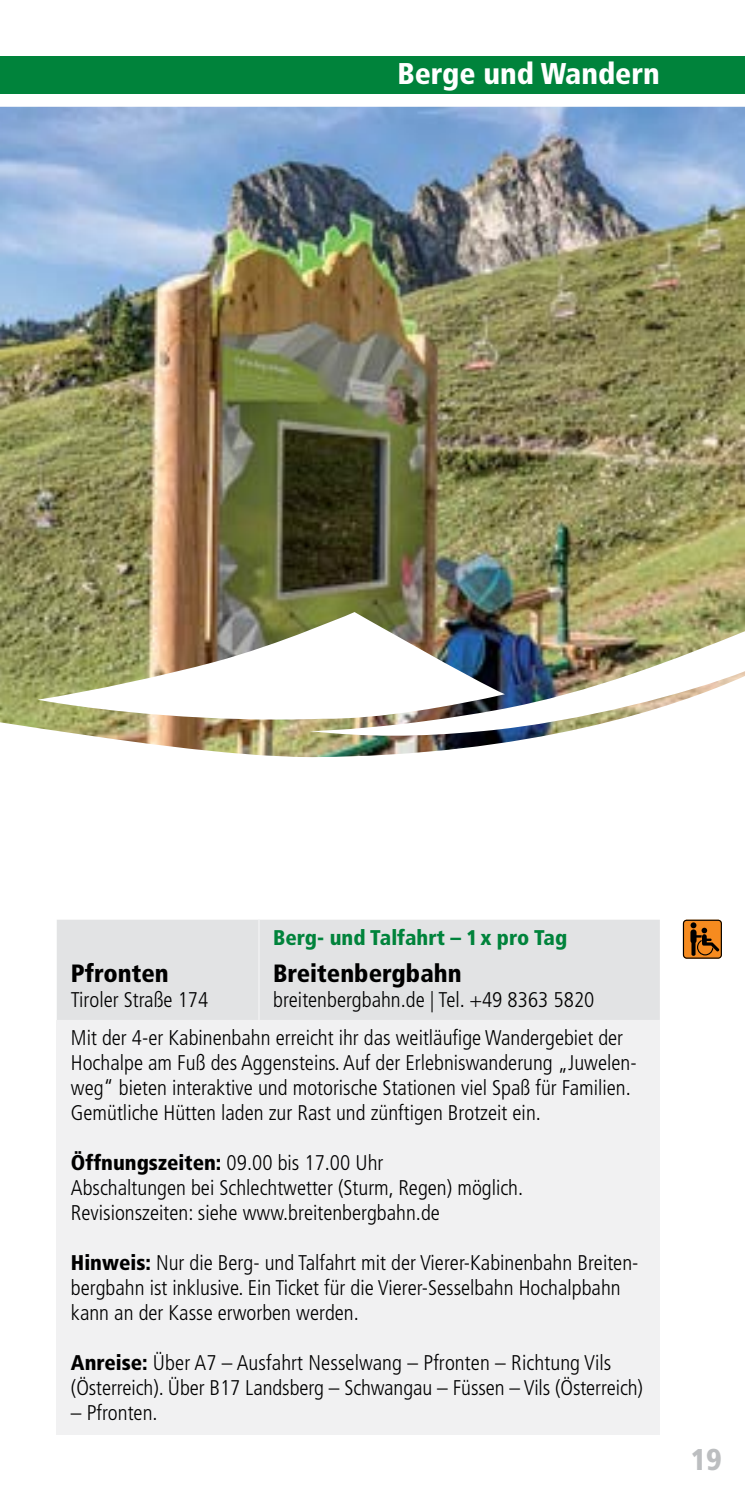
<style>
.page{position:relative;width:745px;height:1489px;background:#fff}
.page>*{position:absolute;margin:0;border:0;box-sizing:border-box;transform-origin:0 0}
.t1{font:900 condensed 30px "Frutiger";color:#fff}
.t2{font:900 condensed 30px "Frutiger";color:#bcbec0}
.t3{font:900 condensed 25px "Frutiger";color:#000}
.t4{font:300 condensed 21.25px/25px "Frutiger";color:#000}
.t5{font:900 condensed 21.25px "Frutiger";color:#00833b}
.s1{font-weight:900}
</style>
<div class="page">
<div style="left:0;top:57px;width:744px;height:37px;background:#00833b"></div>
<div style="left:57px;top:919px;width:602px;height:100px;background:#e2e3e4"></div>
<div style="left:57px;top:1019px;width:602px;height:414px;background:#f1f1f2"></div>
<hr style="left:258px;top:919px;width:1px;height:100px;background:#f1f1f2">
<svg style="left:682px;top:919px;width:39px;height:39px;background:#ae661e"></svg>
<img style="left:0;top:107px;width:744px;height:650px">
<h1 class="t1" style="left:397px;top:56px;width:264px">Berge und Wandern</h1>
<p class="t5" style="left:273px;top:924px;width:295px">Berg- und Talfahrt – 1x pro Tag</p>
<p class="t3" style="left:273px;top:958px;width:190px">Breitenbergbahn</p>
<p class="t4" style="left:71px;top:981px;width:553px;line-height:37.5px;text-indent:202px">breitenbergbahn.de | Tel. +49 8363 5820<br>Mit der 4-er Kabinenbahn erreicht ihr das weitläufige Wandergebiet der</p>
<p class="t4" style="left:71px;top:1050px;width:567px">Hochalpe am Fuß des Aggensteins. Auf der Erlebniswanderung „Juwelen&shy;weg“ bieten interaktive und motorische Stationen viel Spaß für Familien.<br>Gemütliche Hütten laden zur Rast und zünftigen Brotzeit ein.</p>
<p class="t4" style="left:71px;top:1150px;width:453px"><span class="s1">Öffnungszeiten:</span> 09.00 bis 17.00 Uhr<br>Abschaltungen bei Schlechtwetter (Sturm, Regen) möglich.<br>Revisionszeiten: siehe www.breitenbergbahn.de</p>
<p class="t4" style="left:71px;top:1250px;width:568px"><span class="s1">Hinweis:</span> Nur die Berg- und Talfahrt mit der Vierer-Kabinenbahn Breiten&shy;bergbahn ist inklusive. Ein Ticket für die Vierer-Sesselbahn Hochalpbahn kann an der Kasse erworben werden.</p>
<p class="t4" style="left:71px;top:1350px;width:573px"><span class="s1">Anreise:</span> Über A7 – Ausfahrt Nesselwang – Pfronten – Richtung Vils (Österreich). Über B17 Landsberg – Schwangau – Füssen – Vils (Österreich)</p>
<p class="t4" style="left:71px;top:1400px;width:88px">– Pfronten.</p>
<p class="t3" style="left:71px;top:958px;width:99px">Pfronten</p>
<p class="t4" style="left:71px;top:987px;width:139px">Tiroler Straße 174</p>
<h1 class="t2" style="left:690px;top:1441px;width:33px">19</h1>
</div>
